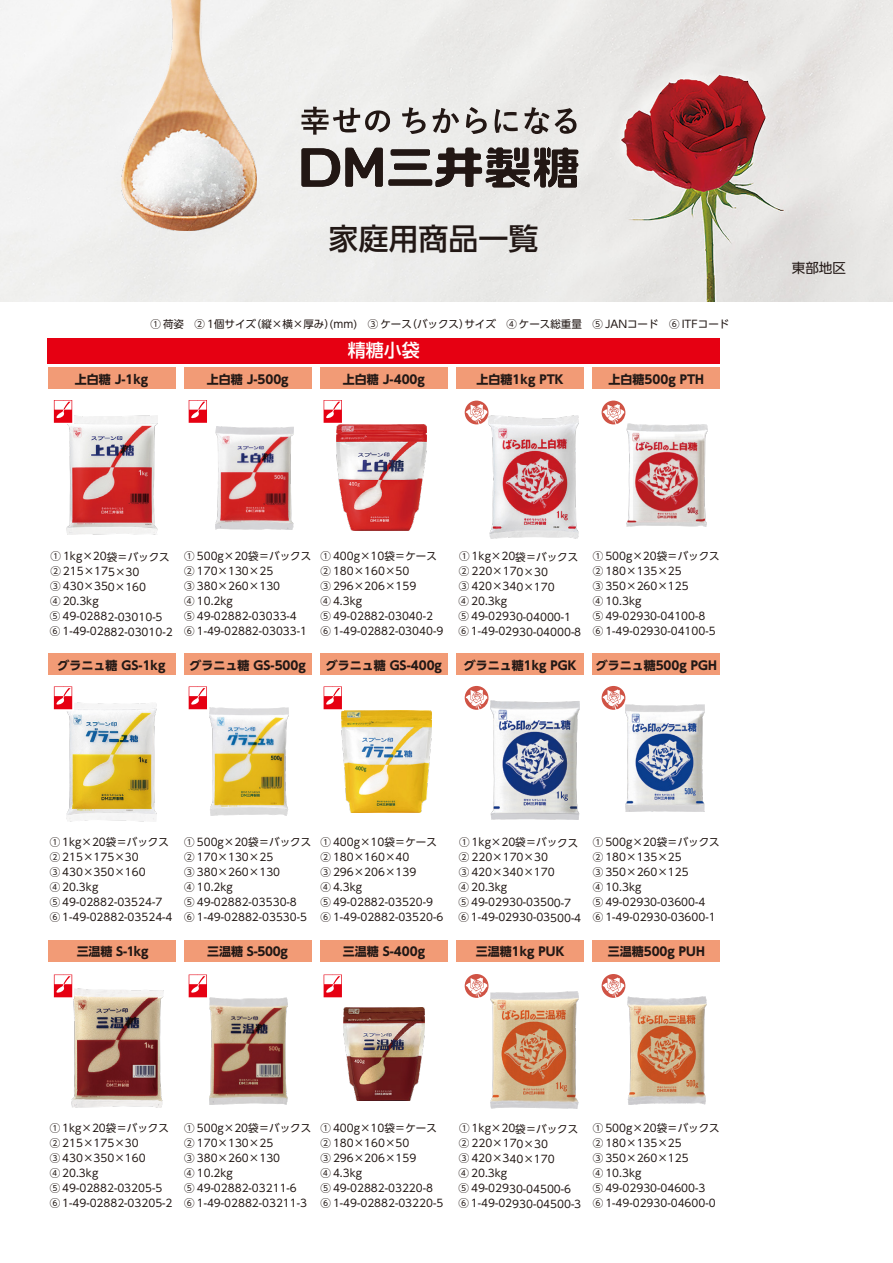
<style>
.page{position:relative;width:893px;height:1263px;background:#fff}
.page>*{position:absolute;margin:0;border:0;box-sizing:border-box;transform-origin:0 0}
.t1{font:500 30px "UD Shin Go Pro";color:#221815}
.t2{font:500 18px "UD Shin Go Pro";color:#fff}
.t3{font:13.5px "UD Shin Go Pro";color:#221815}
.t4{font:700 12px "UD Shin Go Pro";color:#221815}
.t5{font:10.5px/15px "UD Shin Go Pro";color:#221815}
</style>
<div class="page">
<img style="left:66px;top:415px;width:91px;height:119px">
<img style="left:216px;top:426px;width:77px;height:103px">
<img style="left:67px;top:702px;width:89px;height:119px">
<img style="left:337px;top:425px;width:89px;height:106px">
<img style="left:209px;top:708px;width:79px;height:107px">
<img style="left:210px;top:997px;width:78px;height:107px">
<img style="left:0;top:0;width:893px;height:301px">
<img style="left:121px;top:0;width:135px;height:231px">
<div style="left:388px;top:179px;width:44px;height:7px;background:#221714;border-radius:2px"></div>
<div style="left:391px;top:149px;width:39px;height:7px;background:#221714;border-radius:2px"></div>
<div style="left:394px;top:164px;width:33px;height:6px;background:#221714;border-radius:2px"></div>
<svg style="left:302px;top:148px;width:81px;height:39px;background:#7b7573"></svg>
<svg style="left:435px;top:148px;width:143px;height:40px;background:#6e6764"></svg>
<svg style="left:301px;top:107px;width:89px;height:28px"></svg>
<svg style="left:402px;top:107px;width:24px;height:27px"></svg>
<svg style="left:432px;top:108px;width:27px;height:25px"></svg>
<svg style="left:466px;top:107px;width:21px;height:27px"></svg>
<svg style="left:495px;top:109px;width:23px;height:24px"></svg>
<svg style="left:524px;top:107px;width:25px;height:27px"></svg>
<svg style="left:555px;top:108px;width:21px;height:26px"></svg>
<img style="left:342px;top:710px;width:90px;height:103px">
<img style="left:72px;top:988px;width:91px;height:119px">
<img style="left:344px;top:1007px;width:80px;height:94px">
<div style="left:48px;top:338px;width:672px;height:26px;background:#e60012"></div>
<div style="left:184px;top:368px;width:127px;height:21px;background:#f29b76"></div>
<div style="left:48px;top:368px;width:127px;height:21px;background:#f29b76"></div>
<div style="left:320px;top:368px;width:128px;height:21px;background:#f29b76"></div>
<div style="left:592px;top:368px;width:128px;height:21px;background:#f29b76"></div>
<div style="left:456px;top:368px;width:128px;height:21px;background:#f29b76"></div>
<div style="left:184px;top:653px;width:127px;height:22px;background:#f29b76"></div>
<div style="left:48px;top:653px;width:127px;height:22px;background:#f29b76"></div>
<div style="left:320px;top:653px;width:128px;height:22px;background:#f29b76"></div>
<div style="left:592px;top:653px;width:128px;height:22px;background:#f29b76"></div>
<div style="left:456px;top:653px;width:128px;height:22px;background:#f29b76"></div>
<div style="left:184px;top:940px;width:127px;height:21px;background:#f29b76"></div>
<div style="left:48px;top:940px;width:127px;height:21px;background:#f29b76"></div>
<div style="left:320px;top:940px;width:128px;height:21px;background:#f29b76"></div>
<div style="left:592px;top:940px;width:128px;height:21px;background:#f29b76"></div>
<div style="left:456px;top:940px;width:128px;height:21px;background:#f29b76"></div>
<div style="left:52px;top:398px;width:22px;height:26px;background:linear-gradient(to bottom,#f9c3c7,#f9c8cc)"></div>
<div style="left:187px;top:398px;width:22px;height:26px;background:linear-gradient(to bottom,#fefbfb,#fefbfb)"></div>
<div style="left:322px;top:398px;width:22px;height:26px;background:linear-gradient(to bottom,#fff,#fff)"></div>
<svg style="left:53px;top:686px;width:21px;height:25px"></svg>
<svg style="left:188px;top:686px;width:19px;height:24px"></svg>
<svg style="left:323px;top:686px;width:21px;height:25px"></svg>
<svg style="left:463px;top:399px;width:27px;height:27px"></svg>
<svg style="left:600px;top:399px;width:27px;height:27px"></svg>
<svg style="left:600px;top:685px;width:27px;height:26px"></svg>
<svg style="left:53px;top:974px;width:21px;height:25px"></svg>
<svg style="left:188px;top:974px;width:19px;height:24px"></svg>
<svg style="left:323px;top:974px;width:19px;height:24px"></svg>
<svg style="left:600px;top:973px;width:27px;height:26px"></svg>
<img style="left:627px;top:423px;width:81px;height:103px">
<img style="left:490px;top:700px;width:89px;height:119px">
<img style="left:625px;top:704px;width:79px;height:107px">
<img style="left:491px;top:992px;width:88px;height:117px">
<img style="left:627px;top:996px;width:80px;height:108px">
<svg style="left:54px;top:400px;width:18px;height:23px"></svg>
<svg style="left:189px;top:400px;width:18px;height:23px"></svg>
<svg style="left:324px;top:400px;width:18px;height:23px"></svg>
<svg style="left:54px;top:686px;width:18px;height:23px"></svg>
<svg style="left:189px;top:686px;width:18px;height:23px"></svg>
<svg style="left:324px;top:686px;width:18px;height:23px"></svg>
<svg style="left:465px;top:401px;width:23px;height:23px"></svg>
<svg style="left:602px;top:401px;width:23px;height:23px"></svg>
<svg style="left:465px;top:686px;width:23px;height:24px"></svg>
<svg style="left:602px;top:686px;width:23px;height:24px"></svg>
<svg style="left:54px;top:974px;width:18px;height:23px"></svg>
<svg style="left:189px;top:974px;width:18px;height:23px"></svg>
<svg style="left:324px;top:974px;width:18px;height:23px"></svg>
<svg style="left:465px;top:974px;width:23px;height:24px"></svg>
<svg style="left:602px;top:974px;width:23px;height:24px"></svg>
<img style="left:488px;top:415px;width:91px;height:123px">
<h1 class="t1" style="left:329px;top:214px;width:212px">家庭用商品一覧</h1>
<p class="t5" style="left:150px;top:316px;width:580px">① 荷姿　② 1個サイズ（縦×横×厚み）(mm)　③ ケース（バックス）サイズ　④ ケース総重量　⑤ JANコード　⑥ ITFコード</p>
<p class="t4" style="left:75px;top:370px;width:75px">上白糖 J-1kg</p>
<p class="t4" style="left:207px;top:370px;width:84px">上白糖 J-500g</p>
<h2 class="t2" style="left:348px;top:335px;width:73px">精糖小袋</h2>
<p class="t4" style="left:343px;top:370px;width:84px">上白糖 J-400g</p>
<p class="t4" style="left:477px;top:370px;width:88px">上白糖1kg PTK</p>
<p class="t4" style="left:609px;top:370px;width:97px">上白糖500g PTH</p>
<p class="t3" style="left:792px;top:257px;width:55px">東部地区</p>
<p class="t5" style="left:50px;top:549px;width:124px">① 1kg×20袋＝バックス<br>② 215×175×30<br>③ 430×350×160<br>④ 20.3kg<br>⑤ 49-02882-03010-5<br>⑥ 1-49-02882-03010-2</p>
<p class="t4" style="left:58px;top:655px;width:109px">グラニュ糖 GS-1kg</p>
<p class="t5" style="left:184px;top:548px;width:128px">① 500g×20袋＝バックス<br>② 170×130×25<br>③ 380×260×130<br>④ 10.2kg<br>⑤ 49-02882-03033-4<br>⑥ 1-49-02882-03033-1</p>
<p class="t4" style="left:190px;top:655px;width:118px">グラニュ糖 GS-500g</p>
<p class="t5" style="left:320px;top:548px;width:124px">① 400g×10袋＝ケース<br>② 180×160×50<br>③ 296×206×159<br>④ 4.3kg<br>⑤ 49-02882-03040-2<br>⑥ 1-49-02882-03040-9</p>
<p class="t4" style="left:326px;top:655px;width:118px">グラニュ糖 GS-400g</p>
<p class="t5" style="left:458px;top:549px;width:124px">① 1kg×20袋＝バックス<br>② 220×170×30<br>③ 420×340×170<br>④ 20.3kg<br>⑤ 49-02930-04000-1<br>⑥ 1-49-02930-04000-8</p>
<p class="t4" style="left:464px;top:655px;width:114px">グラニュ糖1kg PGK</p>
<p class="t5" style="left:593px;top:548px;width:128px">① 500g×20袋＝バックス<br>② 180×135×25<br>③ 350×260×125<br>④ 10.3kg<br>⑤ 49-02930-04100-8<br>⑥ 1-49-02930-04100-5</p>
<p class="t4" style="left:596px;top:655px;width:123px">グラニュ糖500g PGH</p>
<p class="t5" style="left:50px;top:834px;width:124px">① 1kg×20袋＝バックス<br>② 215×175×30<br>③ 430×350×160<br>④ 20.3kg<br>⑤ 49-02882-03524-7<br>⑥ 1-49-02882-03524-4</p>
<p class="t5" style="left:320px;top:834px;width:124px">① 400g×10袋＝ケース<br>② 180×160×40<br>③ 296×206×139<br>④ 4.3kg<br>⑤ 49-02882-03520-9<br>⑥ 1-49-02882-03520-6</p>
<p class="t5" style="left:184px;top:834px;width:128px">① 500g×20袋＝バックス<br>② 170×130×25<br>③ 380×260×130<br>④ 10.2kg<br>⑤ 49-02882-03530-8<br>⑥ 1-49-02882-03530-5</p>
<p class="t5" style="left:458px;top:834px;width:124px">① 1kg×20袋＝バックス<br>② 220×170×30<br>③ 420×340×170<br>④ 20.3kg<br>⑤ 49-02930-03500-7<br>⑥ 1-49-02930-03500-4</p>
<p class="t5" style="left:593px;top:834px;width:128px">① 500g×20袋＝バックス<br>② 180×135×25<br>③ 350×260×125<br>④ 10.3kg<br>⑤ 49-02930-03600-4<br>⑥ 1-49-02930-03600-1</p>
<p class="t4" style="left:77px;top:942px;width:73px">三温糖 S-1kg</p>
<p class="t4" style="left:207px;top:942px;width:82px">三温糖 S-500g</p>
<p class="t4" style="left:343px;top:942px;width:84px">三温糖 S-400g</p>
<p class="t4" style="left:476px;top:942px;width:90px">三温糖1kg PUK</p>
<p class="t4" style="left:608px;top:942px;width:98px">三温糖500g PUH</p>
<p class="t5" style="left:184px;top:1120px;width:128px">① 500g×20袋＝バックス<br>② 170×130×25<br>③ 380×260×130<br>④ 10.2kg<br>⑤ 49-02882-03211-6<br>⑥ 1-49-02882-03211-3</p>
<p class="t5" style="left:50px;top:1120px;width:124px">① 1kg×20袋＝バックス<br>② 215×175×30<br>③ 430×350×160<br>④ 20.3kg<br>⑤ 49-02882-03205-5<br>⑥ 1-49-02882-03205-2</p>
<p class="t5" style="left:320px;top:1120px;width:124px">① 400g×10袋＝ケース<br>② 180×160×50<br>③ 296×206×159<br>④ 4.3kg<br>⑤ 49-02882-03220-8<br>⑥ 1-49-02882-03220-5</p>
<p class="t5" style="left:458px;top:1121px;width:124px">① 1kg×20袋＝バックス<br>② 220×170×30<br>③ 420×340×170<br>④ 20.3kg<br>⑤ 49-02930-04500-6<br>⑥ 1-49-02930-04500-3</p>
<p class="t5" style="left:593px;top:1120px;width:128px">① 500g×20袋＝バックス<br>② 180×135×25<br>③ 350×260×125<br>④ 10.3kg<br>⑤ 49-02930-04600-3<br>⑥ 1-49-02930-04600-0</p>
</div>
